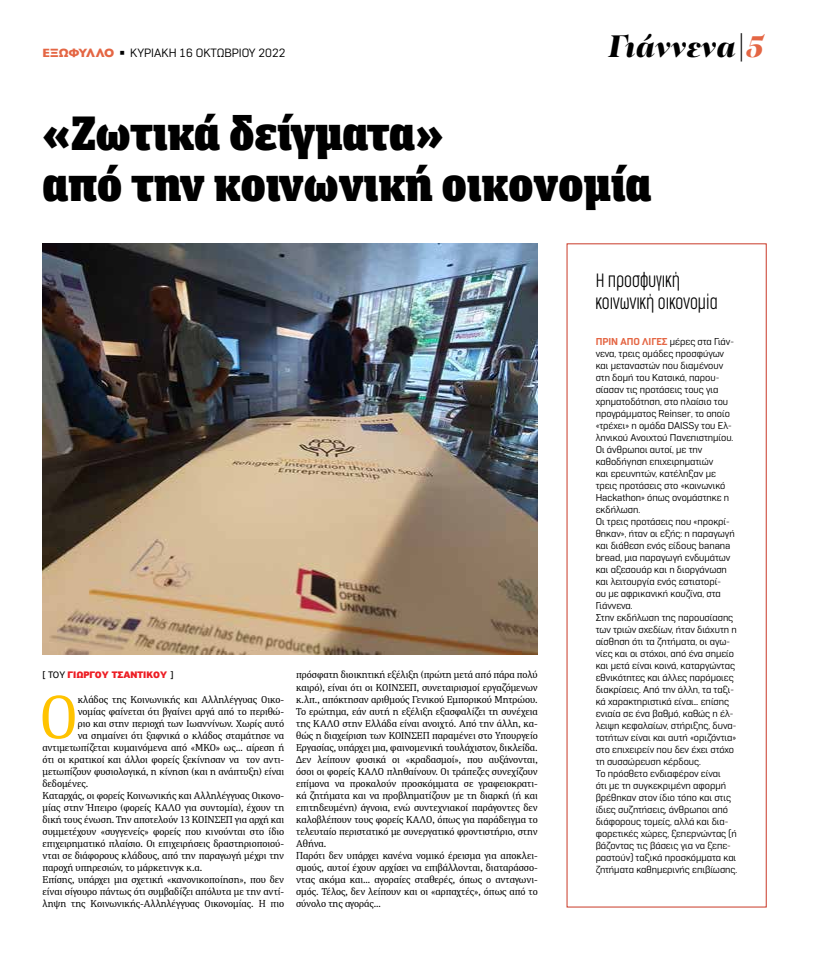
<style>
.page{position:relative;width:823px;height:964px;background:#fff}
.page>*{position:absolute;margin:0;border:0;box-sizing:border-box;transform-origin:0 0}
.t1{font:61.7px "PFDIN Serif";color:#ffc300}
.t2{font:900 48px/51px "FF Unit Slab Pro";color:#000}
.t3{font:italic 900 32px "PF Regal Display Pro";color:#000}
.t4{font:200 18px/21.6px "Cocogoose Compressed";color:#000}
.t5{font:12px "Normative Pro";color:#000}
.t6{font:10px/12px "PFDIN Serif";color:#000}
.t7{font:10px/12px "Normative Pro";color:#000}
.t8{font:900 10px "PF Highway Sans Pro";color:#ed1d24}
.s1{font-family:"Gill Sans Nova";font-weight:800;color:#e46644}
.s2{color:#e46644}
.s3{font-weight:400;color:#000}
.s4{font-weight:700;color:#e46644}
</style>
<div class="page">
<img style="left:43px;top:244px;width:494px;height:411px">
<p class="t5" style="left:43px;top:46px;width:244px"><span class="s1">ΕΞΩΦΥΛΛΟ</span> ◾ ΚΥΡΙΑΚΗ 16 ΟΚΤΩΒΡΙΟΥ 2022</p>
<h3 class="t3" style="left:608px;top:26px;width:157px">Γιάννενα|<span class="s2">5</span></h3>
<h2 class="t2" style="left:43px;top:106px;width:610px">«Ζωτικά δείγματα»<br>από την κοινωνική οικονομία</h2>
<p class="t8" style="left:43px;top:669px;width:132px"><span class="s3">[ ΤΟΥ</span> ΓΙΩΡΓΟΥ ΤΣΑΝΤΙΚΟΥ <span class="s3">]</span></p>
<h1 class="t1" style="left:39px;top:678px;width:40px">Ο</h1>
<p class="t6" style="left:78px;top:693px;width:208px">κλάδος της Κοινωνικής και Αλληλέγγυας Οικο-</p>
<p class="t6" style="left:78px;top:705px;width:208px">νομίας φαίνεται ότι βγαίνει αργά από το περιθώ-</p>
<p class="t6" style="left:78px;top:717px;width:208px">ριο και στην περιοχή των Ιωαννίνων. Χωρίς αυτό</p>
<p class="t6" style="left:78px;top:729px;width:208px">να σημαίνει ότι ξαφνικά ο κλάδος σταμάτησε να</p>
<p class="t6" style="left:43px;top:741px;width:243px">αντιμετωπίζεται κυμαινόμενα από «ΜΚΟ» ως… αίρεση ή</p>
<p class="t6" style="left:43px;top:753px;width:243px">ότι οι κρατικοί και άλλοι φορείς ξεκίνησαν να τον αντι-</p>
<p class="t6" style="left:43px;top:765px;width:243px">μετωπίζουν φυσιολογικά, η κίνηση (και η ανάπτυξη) είναι</p>
<p class="t6" style="left:43px;top:777px;width:47px">δεδομένες.</p>
<p class="t6" style="left:43px;top:789px;width:243px">Καταρχάς, οι φορείς Κοινωνικής και Αλληλέγγυας Οικονο-</p>
<p class="t6" style="left:43px;top:801px;width:243px">μίας στην Ήπειρο (φορείς ΚΑΛΟ για συντομία), έχουν τη</p>
<p class="t6" style="left:43px;top:813px;width:243px">δική τους ένωση. Την αποτελούν 13 ΚΟΙΝΣΕΠ για αρχή και</p>
<p class="t6" style="left:43px;top:825px;width:243px">συμμετέχουν «συγγενείς» φορείς που κινούνται στο ίδιο</p>
<p class="t6" style="left:43px;top:837px;width:243px">επιχειρηματικό πλαίσιο. Οι επιχειρήσεις δραστηριοποιού-</p>
<p class="t6" style="left:43px;top:849px;width:243px">νται σε διάφορους κλάδους, από την παραγωγή μέχρι την</p>
<p class="t6" style="left:43px;top:861px;width:161px">παροχή υπηρεσιών, το μάρκετινγκ κ.α.</p>
<p class="t6" style="left:43px;top:873px;width:243px">Επίσης, υπάρχει μια σχετική «κανονικοποίηση», που δεν</p>
<p class="t6" style="left:43px;top:885px;width:243px">είναι σίγουρο πάντως ότι συμβαδίζει απόλυτα με την αντί-</p>
<p class="t6" style="left:43px;top:897px;width:243px">ληψη της Κοινωνικής-Αλληλέγγυας Οικονομίας. Η πιο</p>
<p class="t6" style="left:296px;top:669px;width:243px">πρόσφατη διοικητική εξέλιξη (πρώτη μετά από πάρα πολύ καιρό), είναι ότι οι ΚΟΙΝΣΕΠ, συνεταιρισμοί εργαζόμενων κ.λπ., απόκτησαν αριθμούς Γενικού Εμπορικού Μητρώου.<br>Το ερώτημα, εάν αυτή η εξέλιξη εξασφαλίζει τη συνέχεια της ΚΑΛΟ στην Ελλάδα είναι ανοιχτό. Από την άλλη, κα&shy;θώς η διαχείριση των ΚΟΙΝΣΕΠ παραμένει στο Υπουργείο Εργασίας, υπάρχει μια, φαινομενική τουλάχιστον, δικλείδα.<br>Δεν λείπουν φυσικά οι «κραδασμοί», που αυξάνονται, όσοι οι φορείς ΚΑΛΟ πληθαίνουν. Οι τράπεζες συνεχίζουν επίμονα να προκαλούν προσκόμματα σε γραφειοκρατι&shy;κά ζητήματα και να προβληματίζουν με τη διαρκή (ή και επιτηδευμένη) άγνοια, ενώ συντεχνιακοί παράγοντες δεν καλοβλέπουν τους φορείς ΚΑΛΟ, όπως για παράδειγμα το τελευταίο περιστατικό με συνεργατικό φροντιστήριο, στην Αθήνα.<br>Παρότι δεν υπάρχει κανένα νομικό έρεισμα για αποκλει&shy;σμούς, αυτοί έχουν αρχίσει να επιβάλλονται, διαταράσσο&shy;ντας ακόμα και… αγοραίες σταθερές, όπως ο ανταγωνι&shy;σμός. Τέλος, δεν λείπουν και οι «αρπαχτές», όπως από το σύνολο της αγοράς…</p>
<h3 class="t4" style="left:595px;top:270px;width:123px">Η προσφυγική κοινωνική οικονομία</h3>
<p class="t7" style="left:595px;top:335px;width:143px"><span class="s4">ΠΡΙΝ ΑΠΌ ΛΊΓΕΣ</span> μέρες στα Γιάν&shy;νενα, τρεις ομάδες προσφύγων και μεταναστών που διαμένουν στη δομή του Κατσικά, παρου&shy;σίασαν τις προτάσεις τους για χρηματοδότηση, στο πλαίσιο του προγράμματος Reinser, το οποίο «τρέχει» η ομάδα DAISSy του Ελ&shy;ληνικού Ανοιχτού Πανεπιστημίου.<br>Οι άνθρωποι αυτοί, με την καθοδήγηση επιχειρηματιών<br>και ερευνητών, κατέληξαν με τρεις προτάσεις στο «κοινωνικό<br>Hackathon» όπως ονομάστηκε η εκδήλωση.<br>Οι τρεις προτάσεις που «προκρί&shy;θηκαν», ήταν οι εξής: η παραγωγή και διάθεση ενός είδους banana bread, μια παραγωγή ενδυμάτων και αξεσουάρ και η διοργάνωση και λειτουργία ενός εστιατορί-<br>ου με αφρικανική κουζίνα, στα<br>Γιάννενα.<br>Στην εκδήλωση της παρουσίασης των τριών σχεδίων, ήταν διάχυτη η αίσθηση ότι τα ζητήματα, οι αγω&shy;νίες και οι στόχοι, από ένα σημείο και μετά είναι κοινά, καταργώντας εθνικότητες και άλλες παρόμοιες διακρίσεις. Από την άλλη, τα ταξι&shy;κά χαρακτηριστικά είναι… επίσης ενιαία σε ένα βαθμό, καθώς η έλ&shy;λειψη κεφαλαίων, στήριξης, δυνα&shy;τοτήτων είναι και αυτή «οριζόντια» στο επιχειρείν που δεν έχει στόχο τη συσσώρευση κέρδους.<br>Το πρόσθετο ενδιαφέρον είναι<br>ότι με τη συγκεκριμένη αφορμή βρέθηκαν στον ίδιο τόπο και στις ίδιες συζητήσεις, άνθρωποι από διάφορους τομείς, αλλά και δια&shy;φορετικές χώρες, ξεπερνώντας (ή βάζοντας τις βάσεις για να ξεπε&shy;ραστούν) ταξικά προσκόμματα και ζητήματα καθημερινής επιβίωσης.</p>
</div>
